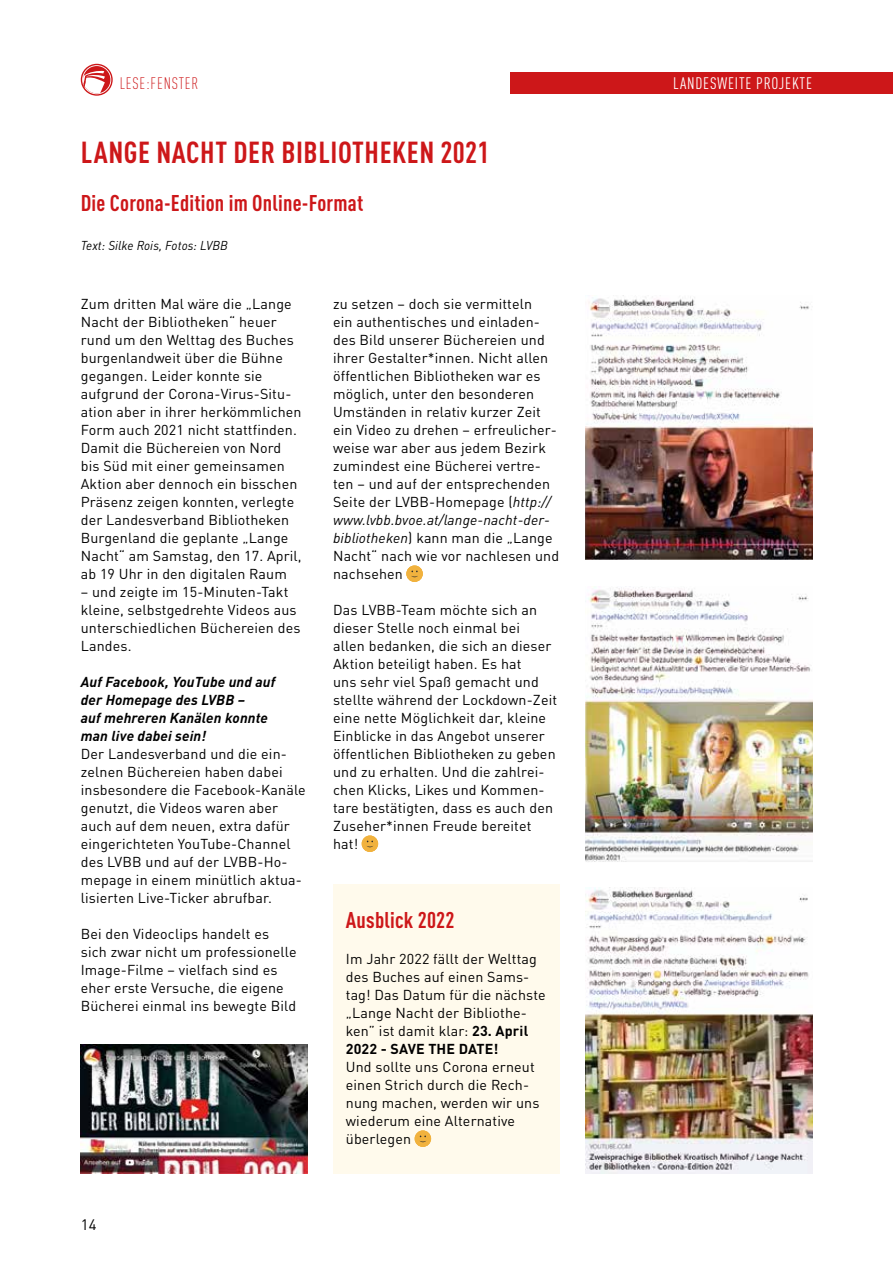
<style>
.page{position:relative;width:893px;height:1263px;background:#fff}
.page>*{position:absolute;margin:0;border:0;box-sizing:border-box;transform-origin:0 0}
.t1{font:700 condensed 30px "DIN Pro";letter-spacing:.02em;color:#cd1719}
.t2{font:700 condensed 22.5px "DIN Pro";letter-spacing:.01em;color:#cd1719}
.t3{font:condensed 16.5px "DIN Pro";letter-spacing:.05em;color:#fff}
.t4{font:300 condensed 16.5px "DIN Pro";letter-spacing:.05em;color:#cd1719}
.t5{font:15px "DIN Pro";color:#000}
.t6{font:14.25px/18px "DIN Pro";letter-spacing:.01em;color:#000}
.t7{font:italic 700 14.25px/18px "DIN Pro";letter-spacing:.01em;color:#000}
.t8{font:italic 12.75px "DIN Pro";letter-spacing:.01em;color:#000;scale:.95 1}
.s1{font-style:italic}
.s2{font-weight:700}
</style>
<div class="page">
<svg style="left:81px;top:64px;width:32px;height:32px"></svg>
<div style="left:510px;top:72px;width:383px;height:22px;background:#cd1719"></div>
<div style="left:406px;top:565px;width:17px;height:17px;background:#f1b23e;border-radius:50%"></div>
<svg style="left:411px;top:570px;width:7px;height:8px"></svg>
<div style="left:362px;top:836px;width:16px;height:16px;background:#f1b64a;border-radius:50%"></div>
<div style="left:362px;top:835px;width:16px;height:17px;background:#f1b23e;border-radius:50%"></div>
<svg style="left:367px;top:840px;width:6px;height:8px"></svg>
<img style="left:585px;top:295px;width:227px;height:265px">
<img style="left:585px;top:887px;width:227px;height:287px">
<img style="left:585px;top:587px;width:227px;height:275px">
<img style="left:81px;top:1044px;width:227px;height:129px">
<div style="left:333px;top:884px;width:227px;height:290px;background:#fffaec"></div>
<div style="left:415px;top:1130px;width:16px;height:17px;background:#f1b23e;border-radius:50%"></div>
<svg style="left:419px;top:1135px;width:7px;height:8px"></svg>
<p class="t4" style="left:120px;top:72px;width:80px">LESE:FENSTER</p>
<h1 class="t1" style="left:81px;top:130px;width:410px">LANGE NACHT DER BIBLIOTHEKEN 2021</h1>
<h2 class="t2" style="left:81px;top:186px;width:284px">Die Corona-Edition im Online-Format</h2>
<p class="t8" style="left:81px;top:236px;width:156px">Text: Silke Rois, Fotos: LVBB</p>
<p class="t6" style="left:81px;top:293px;width:222px">Zum dritten Mal wäre die „Lange<br>Nacht der Bibliotheken“ heuer rund um den Welttag des Buches burgenlandweit über die Bühne gegangen. Leider konnte sie aufgrund der Corona-Virus-Situ&shy;ation aber in ihrer herkömmlichen<br>Form auch 2021 nicht stattfinden.<br>Damit die Büchereien von Nord bis Süd mit einer gemeinsamen<br>Aktion aber dennoch ein bisschen<br>Präsenz zeigen konnten, verlegte der Landesverband Bibliotheken<br>Burgenland die geplante „Lange<br>Nacht“ am Samstag, den 17. April, ab 19 Uhr in den digitalen Raum</p>
<p class="t6" style="left:81px;top:581px;width:221px">– und zeigte im 15-Minuten-Takt kleine, selbstgedrehte Videos aus unterschiedlichen Büchereien des<br>Landes.</p>
<p class="t7" style="left:81px;top:671px;width:196px">Auf Facebook, YouTube und auf der Homepage des LVBB –<br>auf mehreren Kanälen konnte man live dabei sein!</p>
<p class="t6" style="left:81px;top:743px;width:227px">Der Landesverband und die ein&shy;zelnen Büchereien haben dabei insbesondere die Facebook-Kanäle genutzt, die Videos waren aber auch auf dem neuen, extra dafür eingerichteten YouTube-Channel des LVBB und auf der LVBB-Ho&shy;mepage in einem minütlich aktua&shy;lisierten Live-Ticker abrufbar.</p>
<p class="t6" style="left:81px;top:923px;width:217px">Bei den Videoclips handelt es sich zwar nicht um professionelle<br>Image-Filme – vielfach sind es eher erste Versuche, die eigene<br>Bücherei einmal ins bewegte Bild</p>
<p class="t6" style="left:333px;top:293px;width:228px">zu setzen – doch sie vermitteln<br>ein authentisches und einladen&shy;des Bild unserer Büchereien und ihrer Gestalter*innen. Nicht allen öffentlichen Bibliotheken war es möglich, unter den besonderen<br>Umständen in relativ kurzer Zeit ein Video zu drehen – erfreulicher&shy;weise war aber aus jedem Bezirk zumindest eine Bücherei vertre&shy;ten – und auf der entsprechenden<br>Seite der LVBB-Homepage (<span class="s1">http:// www.lvbb.bvoe.at/lange-nacht-der&shy;bibliotheken</span>) kann man die „Lange<br>Nacht“ nach wie vor nachlesen und nachsehen</p>
<p class="t6" style="left:333px;top:599px;width:226px">Das LVBB-Team möchte sich an dieser Stelle noch einmal bei<br>allen bedanken, die sich an dieser<br>Aktion beteiligt haben. Es hat<br>uns sehr viel Spaß gemacht und stellte während der Lockdown-Zeit eine nette Möglichkeit dar, kleine<br>Einblicke in das Angebot unserer öffentlichen Bibliotheken zu geben und zu erhalten. Und die zahlrei&shy;chen Klicks, Likes und Kommen&shy;tare bestätigten, dass es auch den<br>Zuseher*innen Freude bereitet hat!</p>
<h2 class="t2" style="left:346px;top:903px;width:110px">Ausblick 2022</h2>
<p class="t6" style="left:346px;top:948px;width:201px">Im Jahr 2022 fällt der Welttag des Buches auf einen Sams&shy;tag! Das Datum für die nächste „Lange Nacht der Bibliothe&shy;ken” ist damit klar: <span class="s2">23. April<br>2022 - SAVE THE DATE!</span></p>
<p class="t6" style="left:346px;top:1056px;width:195px">Und sollte uns Corona erneut einen Strich durch die Rech&shy;nung machen, werden wir uns wiederum eine Alternative überlegen</p>
<p class="t5" style="left:81px;top:1213px;width:17px">14</p>
<p class="t3" style="left:673px;top:71px;width:140px">LANDESWEITE PROJEKTE</p>
</div>
